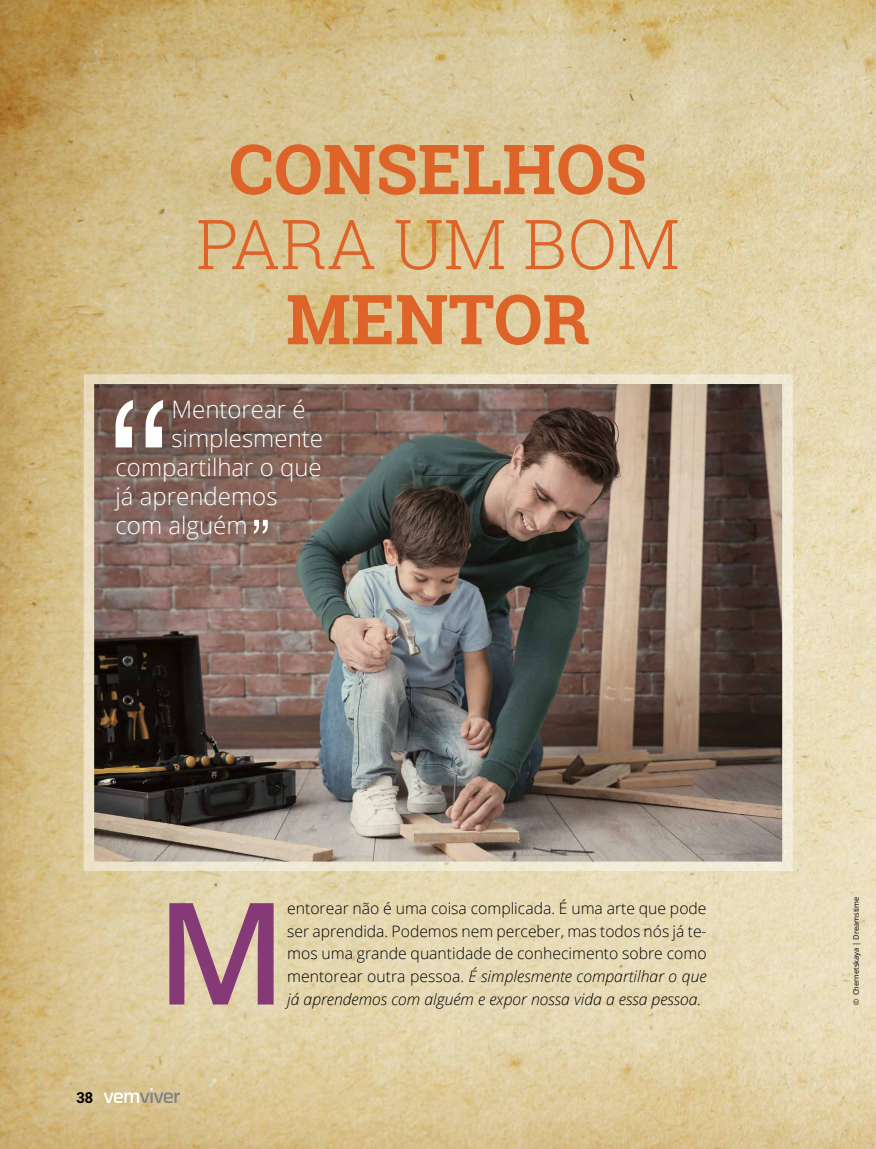
<style>
.page{position:relative;width:876px;height:1149px;background:#fff}
.page>*{position:absolute;margin:0;border:0;box-sizing:border-box;transform-origin:0 0}
.t1{font:600 141.75px "Open Sans";color:#863977}
.t2{font:700 69px "Roboto Slab";color:#de6328}
.t3{font:300 69px "Roboto Slab";color:#de6328}
.t4{font:300 24px "Open Sans";color:#fff}
.t5{font:300 15.75px/22.5px "Open Sans";color:#000;text-align:justify}
.t6{font:700 15px "Roboto Slab";color:#000}
.t7{font:7.5px "Open Sans";color:#000}
.s1{font-style:italic}
.s2{font-family:"Bariol Serif"}
</style>
<div class="page">
<img style="left:0;top:0;width:876px;height:1148px">
<svg style="left:104px;top:1087px;width:76px;height:15px"></svg>
<svg style="left:116px;top:400px;width:47px;height:47px"></svg>
<svg style="left:254px;top:519px;width:14px;height:14px"></svg>
<h2 class="t2" style="left:229px;top:122px;width:419px">CONSELHOS</h2>
<h2 class="t3" style="left:196px;top:197px;width:485px">PARA UM BOM</h2>
<h2 class="t2" style="left:286px;top:272px;width:306px">MENTOR</h2>
<h3 class="t4" style="left:171px;top:393px;width:136px">Mentorear é</h3>
<h3 class="t4" style="left:171px;top:422px;width:153px">simplesmente</h3>
<h3 class="t4" style="left:116px;top:451px;width:208px">compartilhar o que</h3>
<h3 class="t4" style="left:116px;top:479px;width:163px">já aprendemos</h3>
<h3 class="t4" style="left:116px;top:508px;width:134px">com alguém</h3>
<p class="t6" style="left:77px;top:1086px;width:18px">38</p>
<h1 class="t1" style="left:156px;top:855px;width:132px">M</h1>
<p class="t5" style="left:287px;top:896px;width:421px">entorear não é uma coisa complicada. É uma arte que pode ser aprendida. Podemos nem perceber, mas todos nós já te&shy;mos uma grande quantidade de conhecimento sobre como mentorear outra pessoa. <span class="s1">É simplesmente compartilhar o que já aprendemos com alguém e expor nossa vida a essa pessoa.</span></p>
<p class="t7" style="left:851px;top:1004px;width:109px;rotate:-90deg"><span class="s2">©</span> Chernetskaya | Dreamstime</p>
</div>
